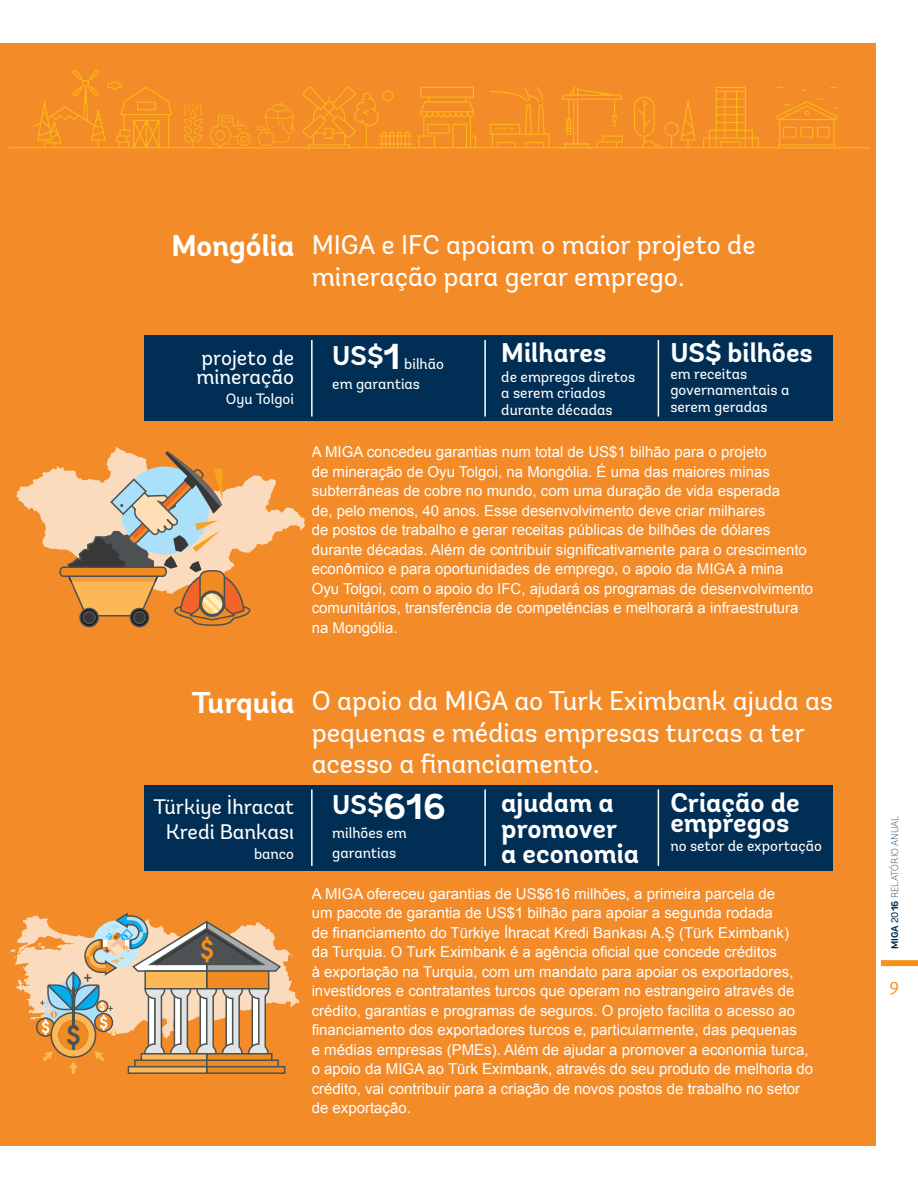
<style>
.page{position:relative;width:918px;height:1188px;background:#fff}
.page>*{position:absolute;margin:0;border:0;box-sizing:border-box;transform-origin:0 0}
.t1{font:700 30px "Andes";color:#fff}
.t2{font:27px/31.5px "Andes";color:#fff}
.t3{font:700 27px/25.5px "Andes";color:#fff}
.t4{font:21px/19.5px "Andes";color:#fff}
.t5{font:18px "Meta Plus Normal";color:#f7931d}
.t6{font:15px/19.5px "Arial";color:#fff}
.t7{font:15px/16.5px "Andes";color:#fff}
.t8{font:200 9.75px "Andes";color:#002e54}
.s1{font-size:36px}
.s2{font-weight:700}
.s3{font-weight:400}
</style>
<div class="page">
<div style="left:881px;top:960px;width:37px;height:6px;background:#f7931d"></div>
<div style="left:0;top:43px;width:875px;height:1102px;background:#f38b29"></div>
<div style="left:144px;top:336px;width:689px;height:85px;background:#002e54"></div>
<div style="left:144px;top:785px;width:689px;height:85px;background:#002e54"></div>
<hr style="left:311px;top:340px;width:2px;height:77px;background:#fff">
<hr style="left:311px;top:789px;width:2px;height:77px;background:#fff">
<hr style="left:658px;top:340px;width:1px;height:77px;background:#fff">
<hr style="left:658px;top:789px;width:1px;height:77px;background:#fff">
<hr style="left:484px;top:340px;width:2px;height:77px;background:#fff">
<hr style="left:484px;top:789px;width:2px;height:77px;background:#fff">
<svg style="left:16px;top:447px;width:289px;height:180px"></svg>
<svg style="left:10px;top:912px;width:289px;height:163px"></svg>
<svg style="left:7px;top:70px;width:863px;height:78px"></svg>
<svg style="left:638px;top:100px;width:12px;height:33px"></svg>
<svg style="left:363px;top:110px;width:6px;height:6px"></svg>
<svg style="left:382px;top:90px;width:11px;height:11px"></svg>
<svg style="left:804px;top:110px;width:5px;height:5px"></svg>
<svg style="left:783px;top:127px;width:47px;height:11px"></svg>
<svg style="left:784px;top:104px;width:7px;height:2px"></svg>
<svg style="left:215px;top:115px;width:32px;height:27px"></svg>
<svg style="left:183px;top:104px;width:20px;height:30px"></svg>
<svg style="left:257px;top:102px;width:38px;height:44px"></svg>
<h1 class="t1" style="left:171px;top:227px;width:125px">Mongólia</h1>
<h2 class="t2" style="left:312px;top:229px;width:446px">MI GA e I FC apoiam o maior projeto de mineração para gerar emprego.</h2>
<h3 class="t4" style="left:197px;top:348px;width:99px">projeto de mineração</h3>
<p class="t7" style="left:226px;top:391px;width:70px">Oyu Tolgoi</p>
<h2 class="t3" style="left:332px;top:343px;width:70px">US$<span class="s1">1</span></h2>
<p class="t7" style="left:332px;top:354px;width:113px;line-height:19.5px;text-indent:72px">bilhão em garantias</p>
<h2 class="t3" style="left:501px;top:341px;width:107px">Milhares</h2>
<p class="t7" style="left:501px;top:369px;width:135px">de empregos diretos a serem criados durante décadas</p>
<h2 class="t3" style="left:670px;top:341px;width:144px">US$ bilhões</h2>
<p class="t7" style="left:670px;top:366px;width:120px">em receitas governamentais a serem geradas</p>
<p class="t6" style="left:312px;top:443px;width:503px">A MIGA concedeu garantias num total de US$1 bilhão para o projeto<br>de mineração de Oyu Tolgoi, na Mongólia. É uma das maiores minas subterrâneas de cobre no mundo, com uma duração de vida esperada<br>de, pelo menos, 40 anos. Esse desenvolvimento deve criar milhares<br>de postos de trabalho e gerar receitas públicas de bilhões de dólares durante décadas. Além de contribuir significativamente para o crescimento econômico e para oportunidades de emprego, o apoio da MIGA à mina Oyu Tolgoi, com o apoio do IFC, ajudará os programas de desenvolvimento comunitários, transferência de competências e melhorará a infraestrutura na Mongólia.</p>
<h1 class="t1" style="left:192px;top:684px;width:104px">Turquia</h1>
<h3 class="t4" style="left:154px;top:794px;width:142px;line-height:25.5px;text-align:center">Türkiye İhracat<br>Kredi Bankası</h3>
<p class="t7" style="left:254px;top:846px;width:42px">banco</p>
<h2 class="t2" style="left:312px;top:685px;width:523px">O apoio da MI GA ao Turk Eximbank ajuda as pequenas e médias empresas turcas a ter acesso a financiamento.</h2>
<h2 class="t3" style="left:332px;top:793px;width:115px">US$<span class="s1">616</span></h2>
<p class="t7" style="left:332px;top:824px;width:76px;line-height:19.5px">milhões em garantias</p>
<h2 class="t3" style="left:501px;top:791px;width:139px">ajudam a promover a economia</h2>
<h2 class="t3" style="left:670px;top:794px;width:131px;line-height:19.5px">Criação de empregos</h2>
<p class="t7" style="left:670px;top:838px;width:153px">no setor de exportação</p>
<p class="t6" style="left:312px;top:884px;width:503px">A MIGA ofereceu garantias de US$616 milhões, a primeira parcela de<br>um pacote de garantia de US$1 bilhão para apoiar a segunda rodada<br>de financiamento do Türkiye İhracat Kredi Bankası A.Ş (Türk Eximbank)<br>da Turquia. O Turk Eximbank é a agência oficial que concede créditos<br>à exportação na Turquia, com um mandato para apoiar os exportadores, investidores e contratantes turcos que operam no estrangeiro através de crédito, garantias e programas de seguros. O projeto facilita o acesso ao financiamento dos exportadores turcos e, particularmente, das pequenas<br>e médias empresas (PMEs). Além de ajudar a promover a economia turca, o apoio da MIGA ao Türk Eximbank, através do seu produto de melhoria do crédito, vai contribuir para a criação de novos postos de trabalho no setor de exportação.</p>
<p class="t8" style="left:889px;top:949px;width:135px;rotate:-90deg"><span class="s2">MIGA</span> <span class="s3">20</span><span class="s2">16</span> RELATÓRIO ANUAL</p>
<p class="t5" style="left:890px;top:974px;width:11px">9</p>
</div>
